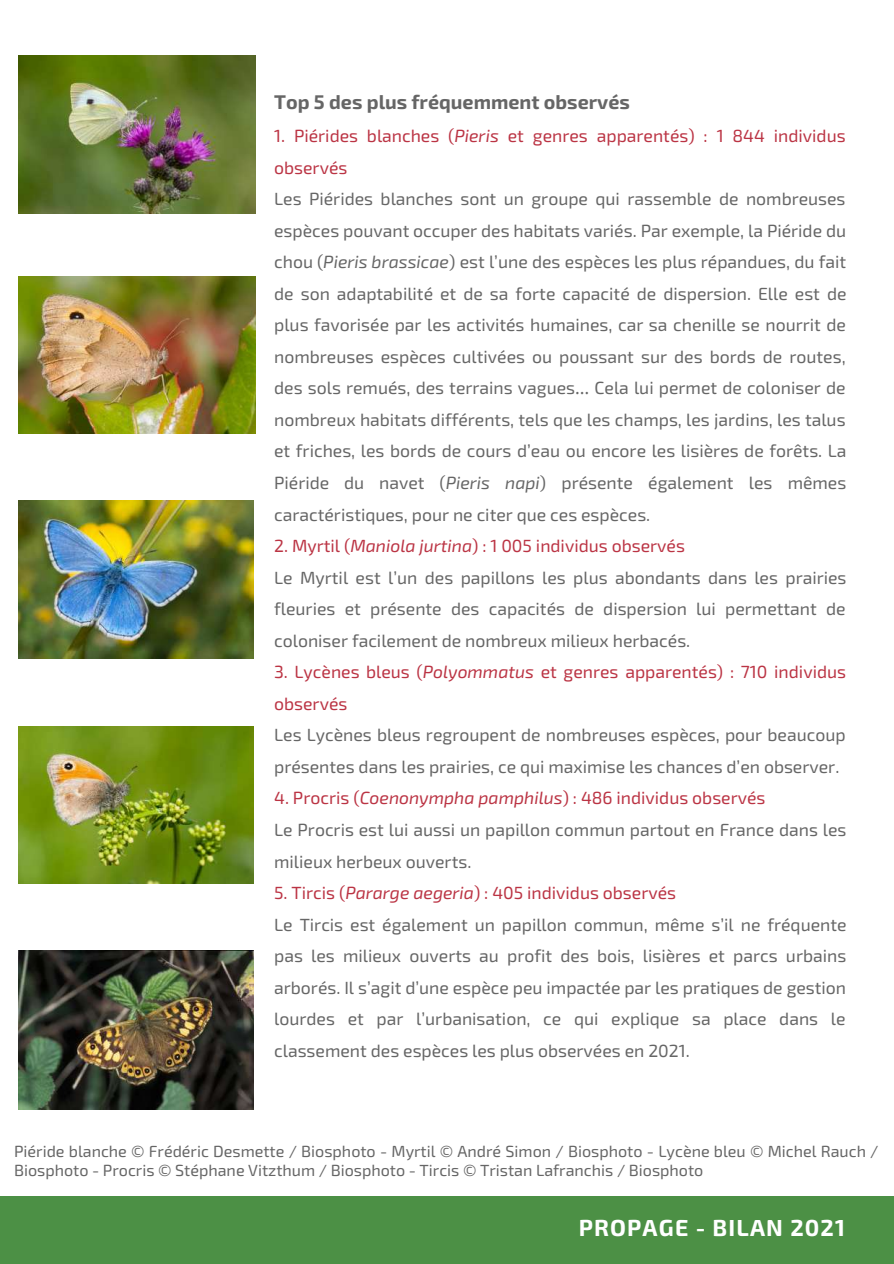
<style>
.page{position:relative;width:894px;height:1264px;background:#fff}
.page>*{position:absolute;margin:0;border:0;box-sizing:border-box;transform-origin:0 0}
.t1{font:700 23.25px "Exo 2";letter-spacing:.05em;color:#fff}
.t2{font:700 19.8px "Exo 2";color:#666}
.t3{font:17.55px/31.5px "Exo 2";color:#666}
.t4{font:17.55px/31.5px "Exo 2";color:#bb3444}
.t5{font:16.05px/19.2px "Exo 2";color:#666}
.s1{font-style:italic}
.s2{font-family:"Noto Sans Gurmukhi"}
.s3{color:#bb3444}
.s4{font-style:italic;color:#bb3444}
</style>
<div class="page">
<div style="left:0;top:1196px;width:893px;height:67px;background:#4c9045"></div>
<img style="left:18px;top:55px;width:237px;height:158px">
<img style="left:18px;top:276px;width:237px;height:158px">
<img style="left:18px;top:500px;width:236px;height:158px">
<img style="left:18px;top:726px;width:236px;height:157px">
<img style="left:18px;top:950px;width:236px;height:159px">
<p class="t2" style="left:274px;top:89px;width:357px">Top 5 des plus fréquemment observés</p>
<p class="t4" style="left:274px;top:119px;width:573px">1. Piérides blanches (<span class="s1">Pieris</span> et genres apparentés) : 1 844 individus observés</p>
<p class="t3" style="left:274px;top:182px;width:573px;text-align:justify">Les Piérides blanches sont un groupe qui rassemble de nombreuses espèces pouvant occuper des habitats variés. Par exemple, la Piéride du chou (<span class="s1">Pieris brassicae</span>) est l’une des espèces les plus répandues, du fait de son adaptabilité et de sa forte capacité de dispersion. Elle est de plus favorisée par les activités humaines, car sa chenille se nourrit de nombreuses espèces cultivées ou poussant sur des bords de routes, des sols remués, des terrains vagues<span class="s2">…</span> Cela lui permet de coloniser de nombreux habitats différents, tels que les champs, les jardins, les talus et friches, les bords de cours d’eau ou encore les lisières de forêts. La Piéride du navet (<span class="s1">Pieris napi</span>) présente également les mêmes caractéristiques, pour ne citer que ces espèces.</p>
<p class="t3" style="left:274px;top:529px;width:573px"><span class="s3">2. Myrtil (</span><span class="s4">Maniola jurtina</span><span class="s3">) : 1 005 individus observés<br></span>Le Myrtil est l’un des papillons les plus abondants dans les prairies fleuries et présente des capacités de dispersion lui permettant de coloniser facilement de nombreux milieux herbacés.</p>
<p class="t4" style="left:274px;top:655px;width:573px">3. Lycènes bleus (<span class="s1">Polyommatus</span> et genres apparentés) : 710 individus observés</p>
<p class="t3" style="left:274px;top:718px;width:572px">Les Lycènes bleus regroupent de nombreuses espèces, pour beaucoup présentes dans les prairies, ce qui maximise les chances d’en observer.</p>
<p class="t3" style="left:274px;top:781px;width:573px"><span class="s3">4. Procris (</span><span class="s4">Coenonympha pamphilus</span><span class="s3">) : 486 individus observés<br></span>Le Procris est lui aussi un papillon commun partout en France dans les milieux herbeux ouverts.</p>
<p class="t3" style="left:274px;top:876px;width:573px"><span class="s3">5. Tircis (</span><span class="s4">Pararge aegeria</span><span class="s3">) : 405 individus observés<br></span>Le Tircis est également un papillon commun, même s’il ne fréquente pas les milieux ouverts au profit des bois, lisières et parcs urbains arborés. Il s’agit d’une espèce peu impactée par les pratiques de gestion lourdes et par l’urbanisation, ce qui explique sa place dans le classement des espèces les plus observées en 2021.</p>
<p class="t5" style="left:14px;top:1141px;width:865px">Piéride blanche © Frédéric Desmette / Biosphoto - Myrtil © André Simon / Biosphoto - Lycène bleu © Michel Rauch /<br>Biosphoto - Procris © Stéphane Vitzthum / Biosphoto - Tircis © Tristan Lafranchis / Biosphoto</p>
<h1 class="t1" style="left:578px;top:1211px;width:268px">PROPAGE - BILAN 2021</h1>
</div>
